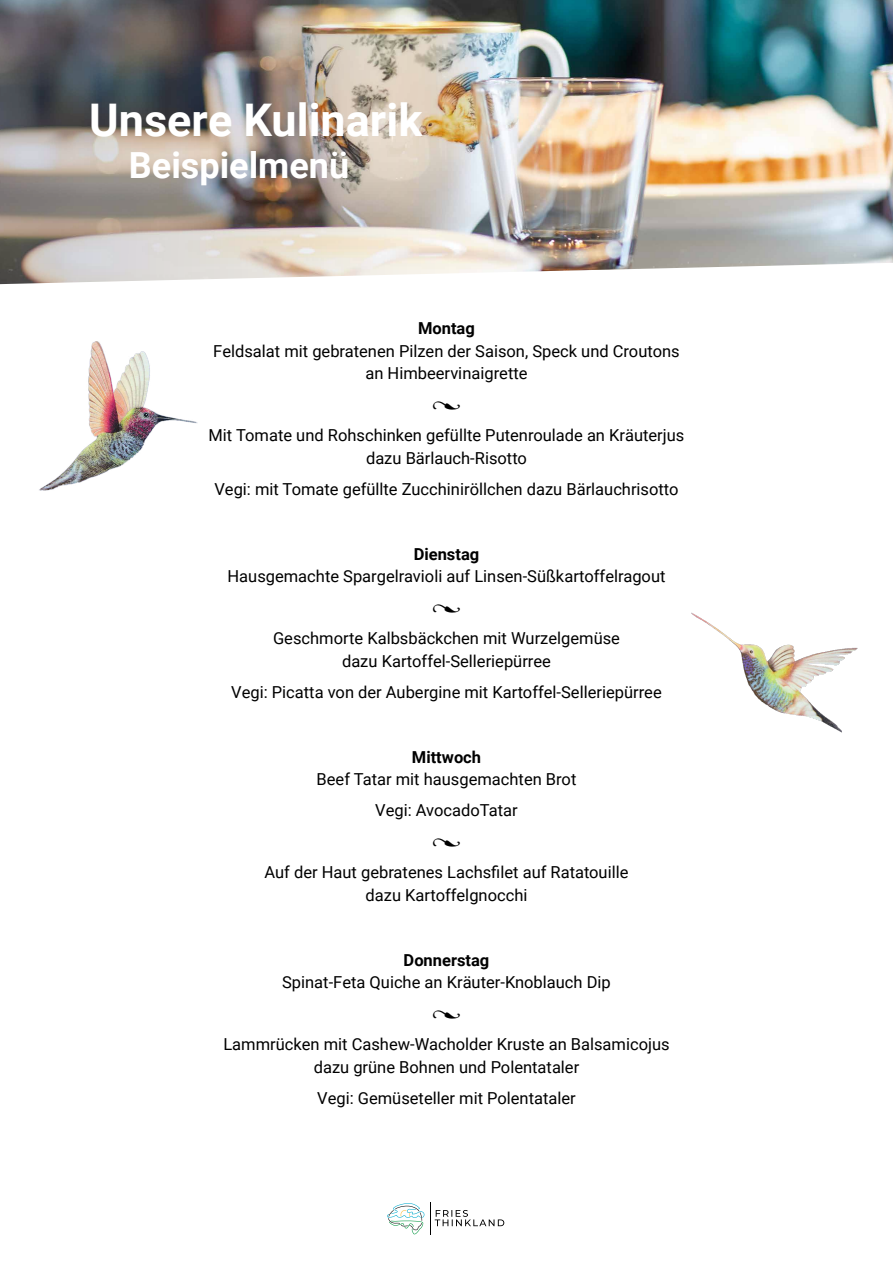
<style>
.page{position:relative;width:893px;height:1263px;background:#fff}
.page>*{position:absolute;margin:0;border:0;box-sizing:border-box;transform-origin:0 0}
.t1{font:700 45px "Roboto";color:#fff}
.t2{font:700 36px "Roboto";color:#fff}
.t3{font:16.5px/22.5px "Roboto";color:#000;text-align:center}
.t4{font:700 16.5px "Roboto";color:#000}
.t5{font:16.5px "Minion Pro";color:#000}
</style>
<div class="page">
<img style="left:0;top:0;width:893px;height:263px">
<svg style="left:0;top:263px;width:869px;height:22px"></svg>
<img style="left:39px;top:341px;width:159px;height:150px">
<img style="left:691px;top:612px;width:167px;height:121px">
<svg style="left:435px;top:1210px;width:69px;height:16px"></svg>
<hr style="left:430px;top:1202px;width:1px;height:33px;background:#000">
<svg style="left:387px;top:1203px;width:37px;height:31px"></svg>
<h1 class="t1" style="left:89px;top:89px;width:335px">Unsere Kulinarik</h1>
<h2 class="t2" style="left:129px;top:140px;width:222px">Beispielmenü</h2>
<p class="t4" style="left:418px;top:317px;width:58px">Montag</p>
<p class="t3" style="left:213px;top:339px;width:468px">Feldsalat mit gebratenen Pilzen der Saison, Speck und Croutons an Himbeervinaigrette</p>
<p class="t5" style="left:432px;top:394px;width:30px">•</p>
<p class="t3" style="left:209px;top:423px;width:477px">Mit Tomate und Rohschinken gefüllte Putenroulade an Kräuterjus dazu Bärlauch-Risotto</p>
<p class="t3" style="left:214px;top:477px;width:466px">Vegi: mit Tomate gefüllte Zucchiniröllchen dazu Bärlauchrisotto</p>
<p class="t4" style="left:414px;top:542px;width:67px">Dienstag</p>
<p class="t3" style="left:227px;top:564px;width:439px">Hausgemachte Spargelravioli auf Linsen-Süßkartoffelragout</p>
<p class="t5" style="left:432px;top:597px;width:30px">•</p>
<p class="t3" style="left:273px;top:626px;width:348px">Geschmorte Kalbsbäckchen mit Wurzelgemüse dazu Kartoffel-Selleriepürree</p>
<p class="t3" style="left:231px;top:680px;width:432px">Vegi: Picatta von der Aubergine mit Kartoffel-Selleriepürree</p>
<p class="t4" style="left:412px;top:745px;width:71px">Mittwoch</p>
<p class="t3" style="left:317px;top:763px;width:261px;line-height:31px">Beef Tatar mit hausgemachten Brot<br>Vegi: AvocadoTatar</p>
<p class="t5" style="left:432px;top:831px;width:30px">•</p>
<p class="t3" style="left:264px;top:860px;width:365px">Auf der Haut gebratenes Lachsfilet auf Ratatouille dazu Kartoffelgnocchi</p>
<p class="t4" style="left:404px;top:948px;width:87px">Donnerstag</p>
<p class="t3" style="left:282px;top:970px;width:330px">Spinat-Feta Quiche an Kräuter-Knoblauch Dip</p>
<p class="t5" style="left:432px;top:1003px;width:30px">•</p>
<p class="t3" style="left:223px;top:1033px;width:448px">Lammrücken mit Cashew-Wacholder Kruste an Balsamicojus dazu grüne Bohnen und Polentataler</p>
<p class="t3" style="left:317px;top:1086px;width:260px">Vegi: Gemüseteller mit Polentataler</p>
</div>
